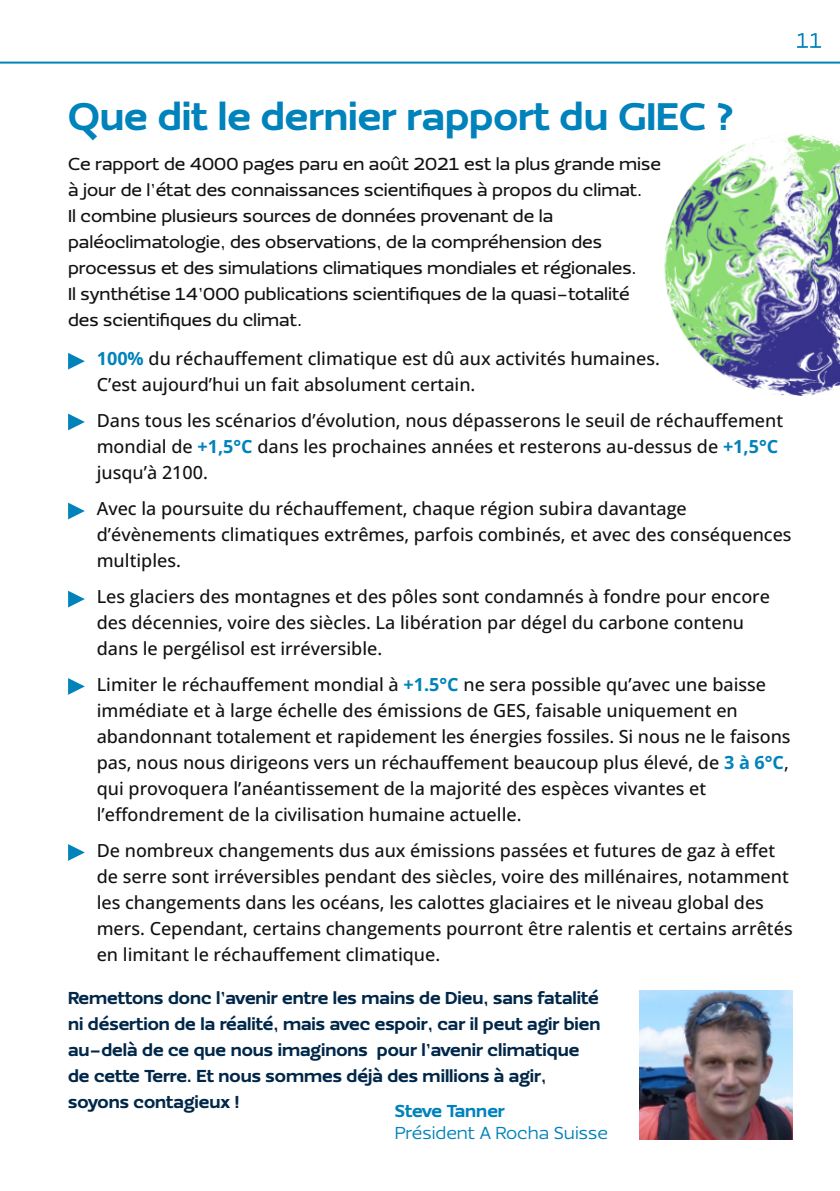
<style>
.page{position:relative;width:840px;height:1191px;background:#fff}
.page>*{position:absolute;margin:0;border:0;box-sizing:border-box;transform-origin:0 0}
.t1{font:900 40px "Ezzo";color:#0082bb}
.t2{font:500 22px "Ezzo";color:#0082bb}
.t3{font:500 18px/26px "Open Sans";color:#121112}
.t4{font:500 18px/26px "Ezzo";color:#121112}
.t5{font:900 18px/26px "Ezzo";color:#002749}
.t6{font:18px "Ezzo";color:#0082bb}
.t7{font:900 18px "Ezzo";color:#0082bb}
.s1{font-weight:700;color:#0082bb}
</style>
<div class="page">
<hr style="left:0;top:62px;width:839px;height:2px;background:#0082bb">
<svg style="left:68px;top:353px;width:17px;height:16px"></svg>
<svg style="left:68px;top:413px;width:17px;height:17px"></svg>
<svg style="left:68px;top:502px;width:17px;height:17px"></svg>
<svg style="left:68px;top:591px;width:17px;height:16px"></svg>
<svg style="left:68px;top:678px;width:17px;height:17px"></svg>
<svg style="left:68px;top:844px;width:17px;height:17px"></svg>
<img style="left:639px;top:990px;width:152px;height:149px">
<img style="left:664px;top:134px;width:175px;height:262px">
<h1 class="t1" style="left:68px;top:102px;width:667px">Que dit le dernier rapport du GIEC ?</h1>
<p class="t4" style="left:68px;top:152px;width:594px">Ce rapport de 4000 pages paru en août 2021 est la plus grande mise à jour de l’état des connaissances scientifiques à propos du climat.<br>Il combine plusieurs sources de données provenant de la paléoclimatologie, des observations, de la compréhension des processus et des simulations climatiques mondiales et régionales.<br>Il synthétise 14’000 publications scientifiques de la quasi-totalité des scientifiques du climat.</p>
<p class="t2" style="left:795px;top:32px;width:28px">11</p>
<p class="t3" style="left:97px;top:345px;width:564px"><span class="s1">100%</span> du réchauffement climatique est dû aux activités humaines.<br>C’est aujourd’hui un fait absolument certain.</p>
<p class="t3" style="left:97px;top:407px;width:687px">Dans tous les scénarios d’évolution, nous dépasserons le seuil de réchauffement mondial de <span class="s1">+1,5°C</span> dans les prochaines années et resterons au-dessus de <span class="s1">+1,5°C </span>jusqu’à 2100.</p>
<p class="t3" style="left:97px;top:495px;width:696px">Avec la poursuite du réchauffement, chaque région subira davantage d’évènements climatiques extrêmes, parfois combinés, et avec des conséquences multiples.</p>
<p class="t3" style="left:97px;top:583px;width:674px">Les glaciers des montagnes et des pôles sont condamnés à fondre pour encore des décennies, voire des siècles. La libération par dégel du carbone contenu dans le pergélisol est irréversible.</p>
<p class="t3" style="left:97px;top:671px;width:695px">Limiter le réchauffement mondial à <span class="s1">+1.5°C</span> ne sera possible qu’avec une baisse immédiate et à large échelle des émissions de GES, faisable uniquement en abandonnant totalement et rapidement les énergies fossiles. Si nous ne le faisons pas, nous nous dirigeons vers un réchauffement beaucoup plus élevé, de <span class="s1">3 à 6°C</span>, qui provoquera l’anéantissement de la majorité des espèces vivantes et l’effondrement de la civilisation humaine actuelle.</p>
<p class="t3" style="left:97px;top:837px;width:697px">De nombreux changements dus aux émissions passées et futures de gaz à effet de serre sont irréversibles pendant des siècles, voire des millénaires, notamment les changements dans les océans, les calottes glaciaires et le niveau global des mers. Cependant, certains changements pourront être ralentis et certains arrêtés en limitant le réchauffement climatique.</p>
<p class="t5" style="left:68px;top:986px;width:533px">Remettons donc l’avenir entre les mains de Dieu, sans fatalité ni désertion de la réalité, mais avec espoir, car il peut agir bien au-delà de ce que nous imaginons pour l’avenir climatique de cette Terre. Et nous sommes déjà des millions à agir, soyons contagieux !</p>
<p class="t7" style="left:394px;top:1104px;width:111px">Steve Tanner</p>
<p class="t6" style="left:394px;top:1126px;width:214px">Président A Rocha Suisse</p>
</div>
